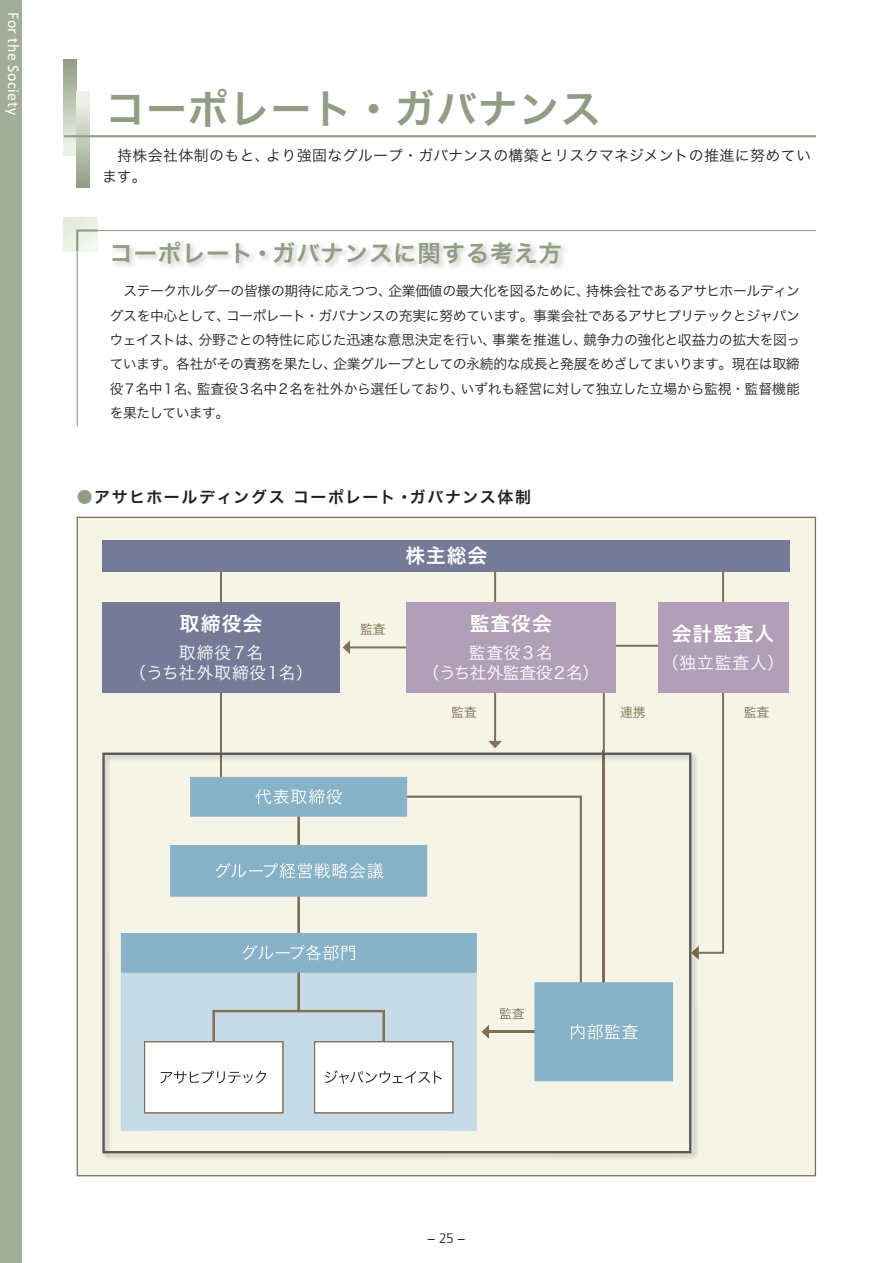
<style>
.page{position:relative;width:893px;height:1263px;background:#fff}
.page>*{position:absolute;margin:0;border:0;box-sizing:border-box;transform-origin:0 0}
.t1{font:40.35px "Hira Kaku Pro W6 90 msp RKSJ H";letter-spacing:.025em;color:#909d83}
.t2{font:23.4px "Hira Kaku Pro W6 90 msp RKSJ H";letter-spacing:.035em;color:#909d83}
.t3{font:19.8px "Hira Kaku Pro W6 90 msp RKSJ H";letter-spacing:.05em;color:#fff}
.t4{font:16.8px/19.8px "Hira Kaku Pro W3 90 msp RKSJ H";letter-spacing:.04em;color:#fff;text-align:center}
.t5{font:16.8px/19.8px "Hira Kaku Pro W3 90 msp RKSJ H";letter-spacing:-.04em;color:#fff;text-align:center}
.t6{font:16.8px "Hira Kaku Pro W3 90 msp RKSJ H";letter-spacing:.015em;color:#fff}
.t7{font:15.9px "Hira Kaku Pro W6 90 msp RKSJ H";letter-spacing:.095em;color:#231f20}
.t8{font:15.9px "Calibri";letter-spacing:.025em;color:#fff}
.t9{font:14.85px/21.3px "Hira Kaku Pro W3 90 msp RKSJ H";letter-spacing:.03em;color:#231f20}
.t10{font:13.8px/24.5px "Hira Kaku Pro W3 90 msp RKSJ H";letter-spacing:-.025em;color:#231f20;text-align:justify}
.t11{font:300 13.8px "Frutiger";color:#231f20}
.t12{font:12.9px "Hira Kaku Pro W3 90 msp RKSJ H";letter-spacing:-.01em;color:#7e6f55}
.s1{color:#909d83}
</style>
<div class="page">
<div style="left:0;top:0;width:21px;height:1263px;background:#a2ae98"></div>
<svg style="left:64px;top:60px;width:13px;height:95px"></svg>
<svg style="left:77px;top:92px;width:12px;height:95px"></svg>
<hr style="left:64px;top:135px;width:752px;height:2px;background:#909d83">
<svg style="left:76px;top:230px;width:741px;height:197px"></svg>
<svg style="left:64px;top:217px;width:36px;height:36px"></svg>
<div style="left:77px;top:517px;width:738px;height:659px;background:#f6f4e6"></div>
<hr style="left:220px;top:566px;width:2px;height:231px;background:#7e6f55">
<hr style="left:494px;top:554px;width:2px;height:133px;background:#7e6f55">
<svg style="left:691px;top:571px;width:33px;height:389px"></svg>
<hr style="left:349px;top:646px;width:66px;height:2px;background:#7e6f55">
<svg style="left:343px;top:641px;width:7px;height:13px"></svg>
<hr style="left:494px;top:668px;width:2px;height:74px;background:#7e6f55">
<svg style="left:488px;top:741px;width:14px;height:7px"></svg>
<svg style="left:602px;top:645px;width:56px;height:106px"></svg>
<img style="left:110px;top:239px;width:457px;height:31px">
<div style="left:102px;top:540px;width:688px;height:31px;background:#757b96"></div>
<div style="left:102px;top:602px;width:238px;height:91px;background:#757b96"></div>
<div style="left:406px;top:602px;width:210px;height:91px;background:#b19eb7"></div>
<div style="left:658px;top:602px;width:130px;height:91px;background:#b19eb7"></div>
<img style="left:449px;top:751px;width:249px;height:256px">
<img style="left:649px;top:1007px;width:48px;height:151px">
<img style="left:691px;top:946px;width:7px;height:14px">
<img style="left:489px;top:1031px;width:46px;height:2px">
<img style="left:482px;top:1025px;width:7px;height:14px">
<img style="left:407px;top:796px;width:175px;height:186px">
<img style="left:603px;top:751px;width:2px;height:231px">
<div style="left:121px;top:973px;width:356px;height:158px;background:#c7dbe6"></div>
<img style="left:298px;top:816px;width:2px;height:194px">
<div style="left:190px;top:777px;width:217px;height:39px;background:#87b2c7"></div>
<img style="left:315px;top:789px;width:27px;height:15px">
<img style="left:255px;top:789px;width:60px;height:15px">
<div style="left:535px;top:982px;width:138px;height:99px;background:#87b2c7"></div>
<img style="left:620px;top:1024px;width:18px;height:16px">
<img style="left:571px;top:1024px;width:49px;height:16px">
<div style="left:121px;top:933px;width:356px;height:40px;background:#87b2c7"></div>
<img style="left:242px;top:945px;width:113px;height:16px">
<img style="left:242px;top:945px;width:96px;height:15px">
<div style="left:170px;top:845px;width:257px;height:51px;background:#87b2c7"></div>
<img style="left:311px;top:863px;width:72px;height:15px">
<img style="left:215px;top:863px;width:96px;height:15px">
<img style="left:500px;top:1008px;width:24px;height:11px">
<img style="left:213px;top:1010px;width:172px;height:31px">
<img style="left:144px;top:1041px;width:139px;height:72px">
<img style="left:314px;top:1041px;width:139px;height:72px">
<div style="left:102px;top:753px;width:589px;height:400px;border:2px solid #58595b"></div>
<p class="t8" style="left:23px;top:12px;width:105px;rotate:90deg">For the Society</p>
<h1 class="t1" style="left:105px;top:94px;width:497px">コーポレート・ガバナンス</h1>
<p class="t9" style="left:102px;top:147px;width:710px">　持株会社体制のもと、より強固なグループ・ガバナンスの構築とリスクマネジメントの推進に努めています。</p>
<h2 class="t2" style="left:110px;top:244px;width:454px">コーポレート・ガバナンスに関する考え方</h2>
<p class="t10" style="left:110px;top:281px;width:692px">　ステークホルダーの皆様の期待に応えつつ、企業価値の最大化を図るために、持株会社であるアサヒホールディングスを中心として、コーポレート・ガバナンスの充実に努めています。事業会社であるアサヒプリテックとジャパンウェイストは、分野ごとの特性に応じた迅速な意思決定を行い、事業を推進し、競争力の強化と収益力の拡大を図っています。各社がその責務を果たし、企業グループとしての永続的な成長と発展をめざしてまいります。現在は取締役7名中1名、監査役3名中2名を社外から選任しており、いずれも経営に対して独立した立場から監視・監督機能を果たしています。</p>
<p class="t7" style="left:77px;top:491px;width:456px"><span class="s1">●</span>アサヒホールディングス コーポレート・ガバナンス体制</p>
<h3 class="t3" style="left:180px;top:616px;width:84px">取締役会</h3>
<p class="t4" style="left:129px;top:645px;width:185px">取締役7名<br>（うち社外取締役１名）</p>
<p class="t12" style="left:360px;top:624px;width:27px">監査</p>
<h3 class="t3" style="left:405px;top:548px;width:83px">株主総会</h3>
<h3 class="t3" style="left:470px;top:616px;width:84px">監査役会</h3>
<p class="t5" style="left:422px;top:645px;width:179px">監査役３名<br>（うち社外監査役２名）</p>
<h3 class="t3" style="left:672px;top:626px;width:104px">会計監査人</h3>
<p class="t6" style="left:662px;top:657px;width:124px">（独立監査人）</p>
<p class="t12" style="left:620px;top:707px;width:27px">連携</p>
<p class="t12" style="left:451px;top:707px;width:27px">監査</p>
<p class="t12" style="left:744px;top:707px;width:27px">監査</p>
<p class="t11" style="left:427px;top:1233px;width:40px">− 25 −</p>
</div>
